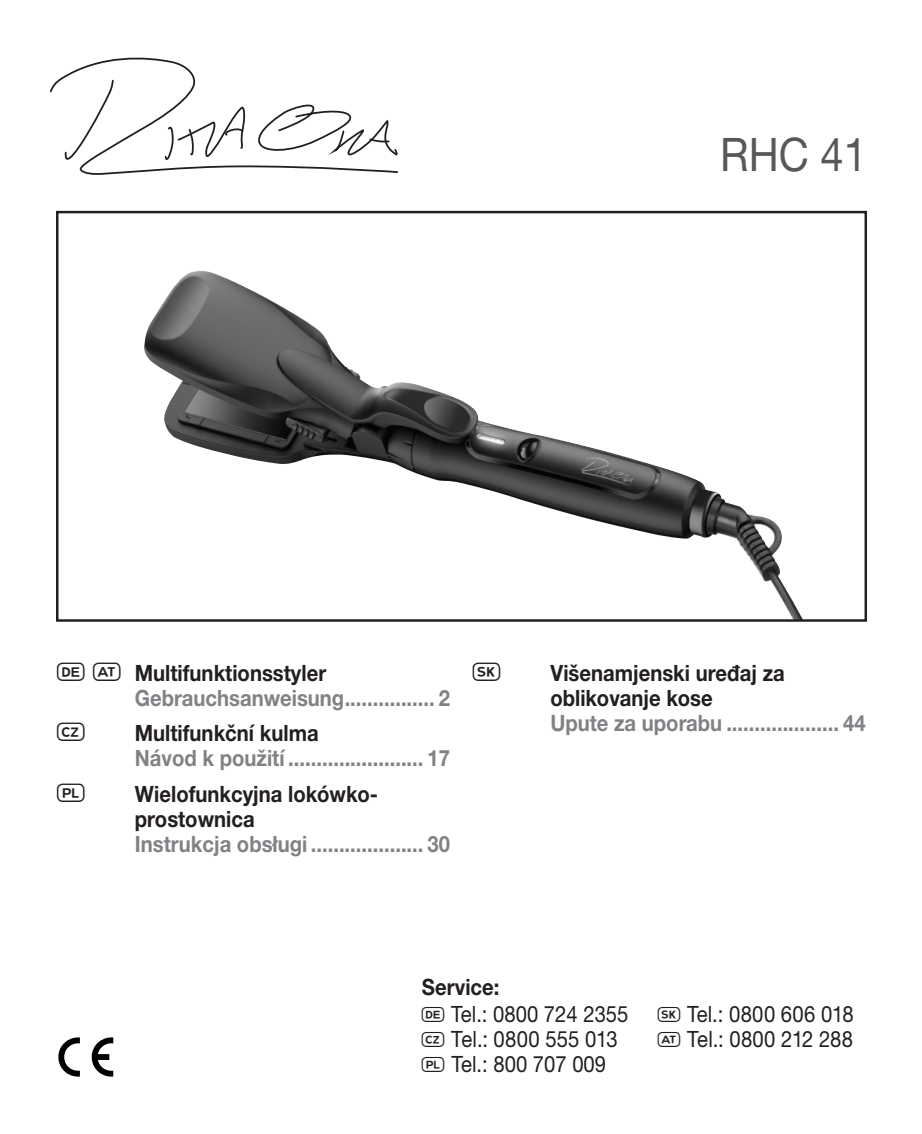
<style>
.page{position:relative;width:922px;height:1134px;background:#fff}
.page>*{position:absolute;margin:0;border:0;box-sizing:border-box;transform-origin:0 0}
.t1{font:46.25px "Helvetica Neue LTW1 G";color:#57585a;scale:.9 1}
.t2{font:italic 27.5px "Laend Beurer 2018";color:#231f20}
.t3{font:700 27.5px "Laend Beurer 2018";color:#231f20}
.t4{font:700 22.5px/25px "Helvetica Neue LTW1 G";color:#808285;scale:.9 1}
.t5{font:700 22.5px/25px "Helvetica Neue LTW1 G";color:#231f20;scale:.9 1}
.t6{font:22.5px/25px "Helvetica Neue LTW1 G";color:#231f20;scale:.9 1}
.s1{font-family:"Laend Beurer 2018";font-weight:400;font-style:italic;font-size:27.5px;color:#231f20}
.s2{font-family:"Laend Beurer 2018";font-size:27.5px;color:#231f20}
.s3{color:#231f20}
.s4{font-family:"Laend Beurer 2018";font-style:italic}
.s5{font-family:"Laend Beurer 2018";font-weight:700}
</style>
<div class="page">
<svg style="left:58px;top:1037px;width:22px;height:40px"></svg>
<svg style="left:91px;top:1037px;width:22px;height:40px"></svg>
<img style="left:144px;top:273px;width:659px;height:346px">
<div style="left:56px;top:211px;width:810px;height:411px;border:2px solid #231f20"></div>
<svg style="left:50px;top:57px;width:348px;height:118px"></svg>
<svg style="left:164px;top:104px;width:82px;height:58px"></svg>
<svg style="left:256px;top:101px;width:142px;height:58px"></svg>
<h1 class="t1" style="left:720px;top:126px;width:164px">RHC 41</h1>
<p class="t4" style="left:135px;top:660px;width:352px;text-indent:-77px"><span class="s1">D</span> <span class="s2">:</span> <span class="s3">Multifunktionsstyler<br></span>Gebrauchsanweisung................ 2</p>
<p class="t2" style="left:57px;top:716px;width:29px">Z</p>
<p class="t5" style="left:135px;top:721px;width:206px">Multifunkční kulma</p>
<p class="t4" style="left:135px;top:746px;width:352px">Návod k použití ........................ 17</p>
<p class="t3" style="left:57px;top:777px;width:29px">Q</p>
<p class="t5" style="left:135px;top:781px;width:271px">Wielofunkcyjna lokówko&shy;prostownica</p>
<p class="t4" style="left:135px;top:831px;width:352px">Instrukcja obsługi .................... 30</p>
<p class="t2" style="left:472px;top:656px;width:29px">U</p>
<p class="t5" style="left:550px;top:660px;width:262px">Višenamjenski uređaj za oblikovanje kose</p>
<p class="t4" style="left:550px;top:710px;width:352px">Upute za uporabu .................... 44</p>
<p class="t5" style="left:422px;top:974px;width:88px">Service:</p>
<p class="t6" style="left:422px;top:1002px;width:231px"><span class="s4">D</span> Tel.: 0800 724 2355<br><span class="s4">Z</span> Tel.: 0800 555 013<br><span class="s5">Q</span> Tel.: 800 707 009</p>
<p class="t6" style="left:657px;top:1002px;width:219px"><span class="s4">U</span> Tel.: 0800 606 018 <span class="s5">:</span> Tel.: 0800 212 288</p>
</div>
